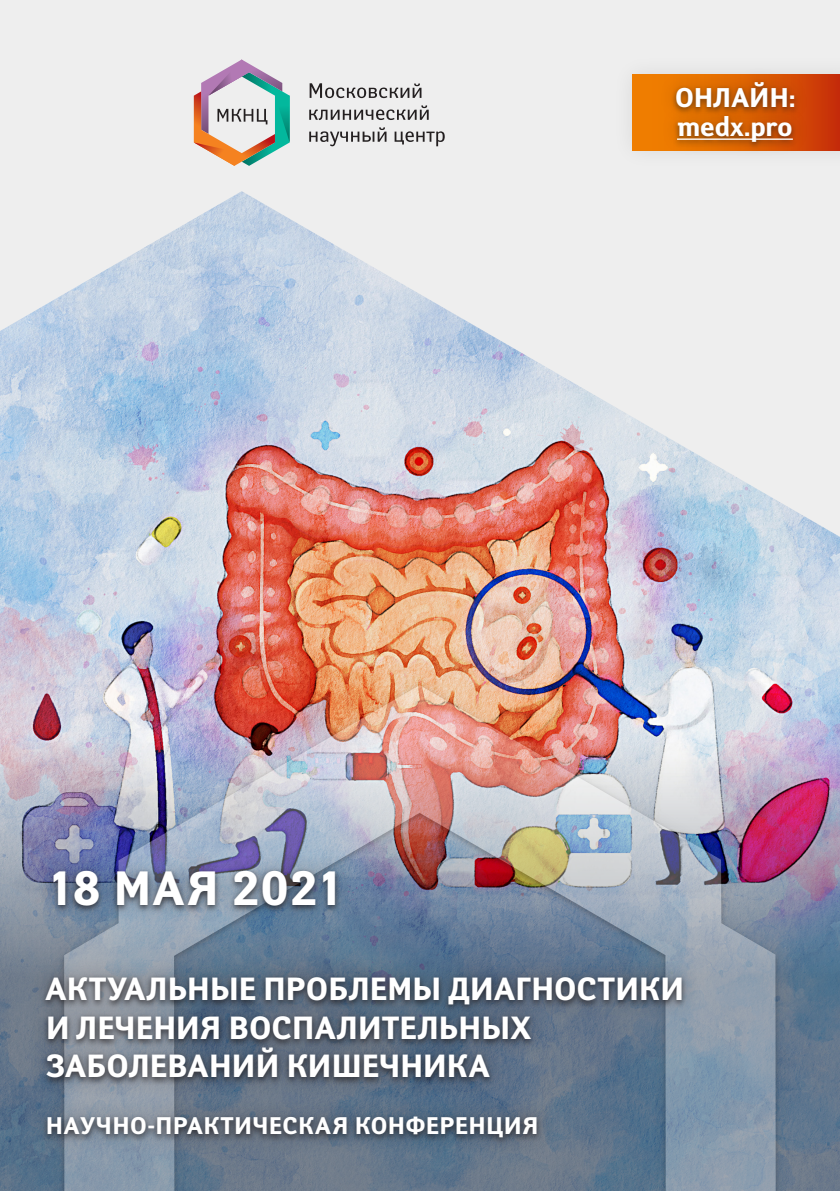
<style>
.page{position:relative;width:840px;height:1191px;background:#fff}
.page>*{position:absolute;margin:0;border:0;box-sizing:border-box;transform-origin:0 0}
.t1{font:700 48px "Yanus C";letter-spacing:-.02em;color:#fff}
.t2{font:700 32px/38.4px "Yanus C";letter-spacing:-.025em;color:#fff}
.t3{font:700 27px "Yanus C";letter-spacing:-.02em;color:#fff}
.t4{font:700 24px "Yanus C";letter-spacing:-.005em;color:#fff}
</style>
<div class="page">
<div style="left:0;top:0;width:839px;height:1191px;background:#eee"></div>
<img style="left:0;top:191px;width:839px;height:536px">
<svg style="left:0;top:727px;width:839px;height:464px;background:#81829d"></svg>
<div style="left:44px;top:667px;width:750px;height:524px;background:#000;opacity:.19"></div>
<img style="left:64px;top:685px;width:711px;height:506px">
<svg style="left:309px;top:83px;width:112px;height:15px"></svg>
<svg style="left:309px;top:105px;width:119px;height:15px"></svg>
<svg style="left:309px;top:127px;width:77px;height:19px"></svg>
<svg style="left:394px;top:131px;width:50px;height:15px"></svg>
<svg style="left:194px;top:60px;width:95px;height:106px"></svg>
<div style="left:27px;top:850px;width:674px;height:306px;background:#0b0100;opacity:.35"></div>
<svg style="left:632px;top:75px;width:207px;height:76px;background:#db5704"></svg>
<div style="left:657px;top:64px;width:154px;height:62px;background:#0b0100;opacity:.27"></div>
<div style="left:660px;top:99px;width:149px;height:60px;background:#0b0100;opacity:.27"></div>
<hr style="left:676px;top:138px;width:116px;height:2px;background:#fff">
<p class="t1" style="left:45px;top:861px;width:301px">18 МАЯ 2021</p>
<p class="t3" style="left:674px;top:82px;width:122px">ОНЛАЙН:</p>
<p class="t3" style="left:676px;top:112px;width:117px">medx.pro</p>
<p class="t2" style="left:45px;top:971px;width:640px">АКТУАЛЬНЫЕ ПРОБЛЕМЫ ДИАГНОСТИКИ<br>И ЛЕЧЕНИЯ ВОСПАЛИТЕЛЬНЫХ<br>ЗАБОЛЕВАНИЙ КИШЕЧНИКА</p>
<p class="t4" style="left:45px;top:1112px;width:494px">НАУЧНО-ПРАКТИЧЕСКАЯ КОНФЕРЕНЦИЯ</p>
</div>
